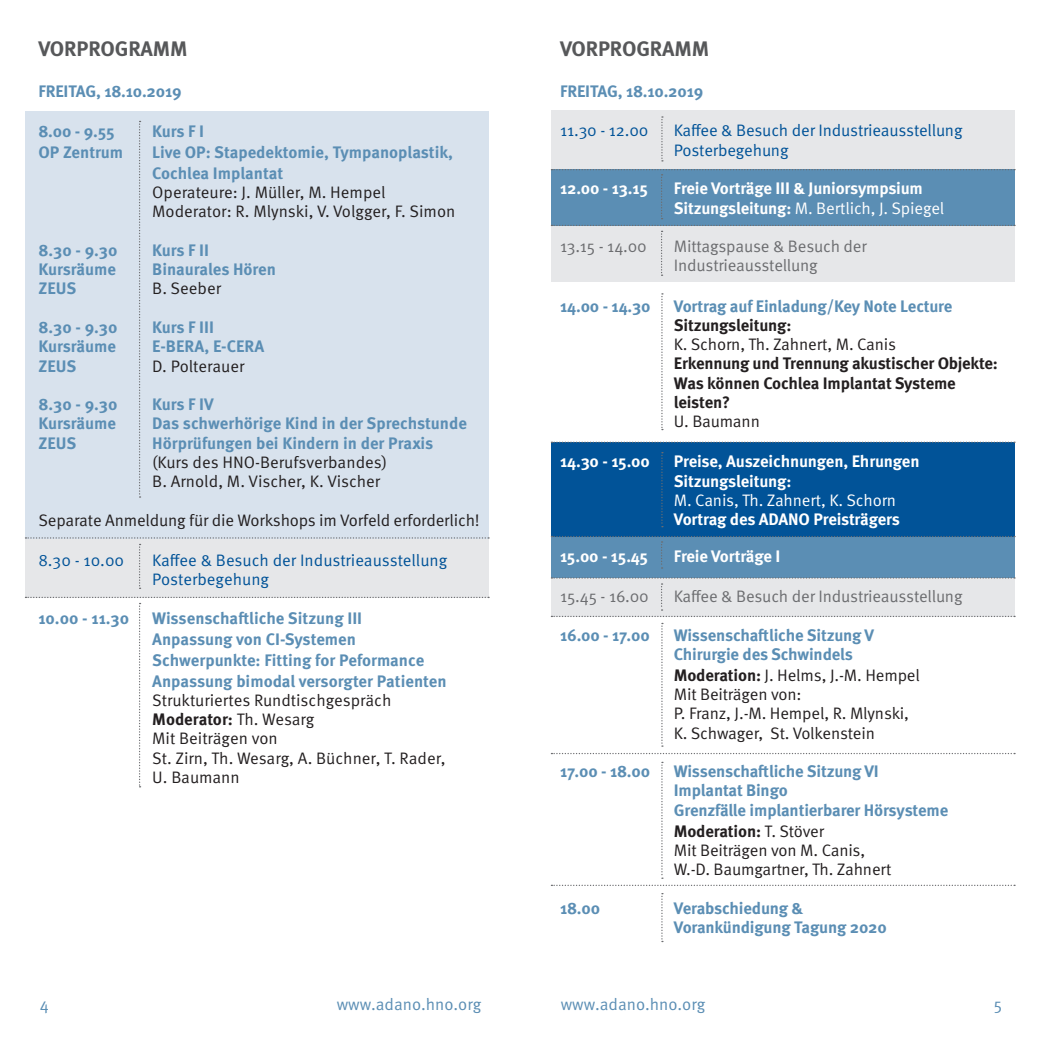
<style>
.page{position:relative;width:1042px;height:1042px;background:#fff}
.page>*{position:absolute;margin:0;border:0;box-sizing:border-box;transform-origin:0 0}
.t1{font:700 21px "Meta OT";letter-spacing:-.01em;color:#57585a}
.t2{font:700 16.62px/21px "Meta OT";letter-spacing:-.01em;color:#5b8eb4}
.t3{font:16.62px/19.2px "Meta OT Norm";letter-spacing:-.01em;color:#231f20}
.t4{font:700 16.62px/19.2px "Meta OT";letter-spacing:-.01em;color:#fff}
.t5{font:700 16.62px/19.2px "Meta OT";letter-spacing:-.015em;color:#231f20}
.t6{font:16.62px/19.2px "Meta OT Norm";letter-spacing:-.01em;color:#015398}
.t7{font:16.62px/19.2px "Meta OT Norm";letter-spacing:-.01em;color:#6c6d70}
.t8{font:16.62px "Meta OT Norm";letter-spacing:-.01em;color:#fff}
.t9{font:16.62px "Meta OT Norm";color:#5b8eb4}
.s1{font-family:"Meta OT Norm";font-weight:400}
.s2{font-family:"Meta OT";font-weight:700}
</style>
<div class="page">
<div style="left:551px;top:442px;width:463px;height:94px;background:#015398"></div>
<div style="left:551px;top:169px;width:463px;height:57px;background:#5b8eb4"></div>
<div style="left:551px;top:227px;width:463px;height:55px;background:#e6e7e9"></div>
<div style="left:551px;top:537px;width:463px;height:40px;background:#5b8eb4"></div>
<div style="left:25px;top:538px;width:464px;height:59px;background:#e6e7e9"></div>
<div style="left:25px;top:111px;width:464px;height:427px;background:#d8e2ed"></div>
<svg style="left:139px;top:544px;width:2px;height:45px"></svg>
<svg style="left:139px;top:121px;width:2px;height:377px"></svg>
<svg style="left:25px;top:537px;width:464px;height:1px"></svg>
<svg style="left:25px;top:597px;width:464px;height:190px"></svg>
<div style="left:551px;top:111px;width:463px;height:58px;background:#e6e7e9"></div>
<svg style="left:661px;top:623px;width:2px;height:124px"></svg>
<svg style="left:661px;top:893px;width:2px;height:49px"></svg>
<svg style="left:661px;top:116px;width:2px;height:45px"></svg>
<svg style="left:661px;top:293px;width:2px;height:137px"></svg>
<svg style="left:661px;top:452px;width:2px;height:75px"></svg>
<svg style="left:551px;top:169px;width:464px;height:50px"></svg>
<svg style="left:551px;top:225px;width:464px;height:51px"></svg>
<svg style="left:551px;top:441px;width:464px;height:2px"></svg>
<svg style="left:551px;top:536px;width:464px;height:32px"></svg>
<svg style="left:551px;top:577px;width:464px;height:40px;background:#e0e2e5"></svg>
<svg style="left:551px;top:753px;width:464px;height:1px"></svg>
<svg style="left:551px;top:762px;width:464px;height:124px"></svg>
<p class="t1" style="left:38px;top:35px;width:150px">VORPROGRAMM</p>
<p class="t2" style="left:38px;top:81px;width:145px">FREITAG, 18.10.2019</p>
<p class="t2" style="left:38px;top:121px;width:78px">8.00 - 9.55</p>
<p class="t2" style="left:152px;top:121px;width:53px">Kurs F I</p>
<p class="t2" style="left:38px;top:142px;width:86px">OP Zentrum</p>
<p class="t2" style="left:152px;top:142px;width:302px">Live OP: Stapedektomie, Tympanoplastik,<br>Cochlea Implantat</p>
<p class="t3" style="left:152px;top:183px;width:305px">Operateure: J. Müller, M. Hempel<br>Moderator: R. Mlynski, V. Volgger, F. Simon</p>
<p class="t2" style="left:38px;top:240px;width:81px">8.30 - 9.30</p>
<p class="t2" style="left:152px;top:240px;width:58px">Kurs F II</p>
<p class="t2" style="left:38px;top:259px;width:79px">Kursräume</p>
<p class="t2" style="left:152px;top:259px;width:125px">Binaurales Hören</p>
<p class="t2" style="left:38px;top:278px;width:39px">ZEUS</p>
<p class="t3" style="left:152px;top:279px;width:70px">B. Seeber</p>
<p class="t2" style="left:38px;top:317px;width:81px">8.30 - 9.30</p>
<p class="t2" style="left:152px;top:317px;width:63px">Kurs F III</p>
<p class="t2" style="left:38px;top:336px;width:79px">Kursräume</p>
<p class="t2" style="left:152px;top:336px;width:114px">E-BERA, E-CERA</p>
<p class="t2" style="left:38px;top:355px;width:39px">ZEUS</p>
<p class="t3" style="left:152px;top:356px;width:94px">D. Polterauer</p>
<p class="t2" style="left:38px;top:394px;width:81px">8.30 - 9.30</p>
<p class="t2" style="left:152px;top:394px;width:63px">Kurs F IV</p>
<p class="t2" style="left:38px;top:413px;width:79px">Kursräume</p>
<p class="t2" style="left:152px;top:413px;width:316px">Das schwerhörige Kind in der Sprechstunde</p>
<p class="t2" style="left:38px;top:432px;width:39px">ZEUS</p>
<p class="t2" style="left:152px;top:432px;width:283px">Hörprüfungen bei Kindern in der Praxis</p>
<p class="t3" style="left:152px;top:452px;width:236px">(Kurs des HNO-Berufsverbandes)<br>B. Arnold, M. Vischer, K. Vischer</p>
<p class="t3" style="left:38px;top:510px;width:443px">Separate Anmeldung für die Workshops im Vorfeld erforderlich!</p>
<p class="t6" style="left:38px;top:550px;width:87px">8.30 - 10.00</p>
<p class="t6" style="left:152px;top:550px;width:296px">Kaffee &amp; Besuch der Industrieausstellung<br>Posterbegehung</p>
<p class="t2" style="left:38px;top:607px;width:92px">10.00 - 11.30</p>
<p class="t2" style="left:152px;top:607px;width:296px">Wissenschaftliche Sitzung III Anpassung von CI-Systemen Schwerpunkte: Fitting for Peformance Anpassung bimodal versorgter Patienten</p>
<p class="t3" style="left:152px;top:690px;width:241px">Strukturiertes Rundtischgespräch</p>
<p class="t5" style="left:152px;top:710px;width:164px">Moderator: <span class="s1">Th. Wesarg</span></p>
<p class="t3" style="left:152px;top:729px;width:295px">Mit Beiträgen von<br>St. Zirn, Th. Wesarg, A. Büchner, T. Rader,<br>U. Baumann</p>
<p class="t1" style="left:560px;top:35px;width:150px">VORPROGRAMM</p>
<p class="t2" style="left:560px;top:81px;width:145px">FREITAG, 18.10.2019</p>
<p class="t6" style="left:560px;top:121px;width:90px">11.30 - 12.00</p>
<p class="t6" style="left:674px;top:121px;width:290px">Kaffee &amp; Besuch der Industrieausstellung<br>Posterbegehung</p>
<p class="t4" style="left:560px;top:179px;width:89px">12.00 - 13.15</p>
<p class="t4" style="left:674px;top:179px;width:250px">Freie Vorträge III &amp; Juniorsympsium</p>
<p class="t8" style="left:674px;top:198px;width:272px"><span class="s2">Sitzungsleitung:</span> M. Bertlich, J. Spiegel</p>
<p class="t7" style="left:560px;top:237px;width:88px">13.15 - 14.00</p>
<p class="t7" style="left:674px;top:237px;width:194px">Mittagspause &amp; Besuch der<br>Industrieausstellung</p>
<p class="t2" style="left:560px;top:295px;width:92px">14.00 - 14.30</p>
<p class="t2" style="left:674px;top:295px;width:280px">Vortrag auf Einladung/Key Note Lecture</p>
<p class="t5" style="left:674px;top:316px;width:119px">Sitzungsleitung:</p>
<p class="t3" style="left:674px;top:335px;width:224px">K. Schorn, Th. Zahnert, M. Canis</p>
<p class="t5" style="left:674px;top:354px;width:326px">Erkennung und Trennung akustischer Objekte:<br>Was können Cochlea Implantat Systeme leisten?</p>
<p class="t3" style="left:674px;top:412px;width:88px">U. Baumann</p>
<p class="t4" style="left:560px;top:452px;width:91px">14.30 - 15.00</p>
<p class="t4" style="left:674px;top:452px;width:247px">Preise, Auszeichnungen, Ehrungen<br>Sitzungsleitung:</p>
<p class="t8" style="left:674px;top:490px;width:224px">M. Canis, Th. Zahnert, K. Schorn</p>
<p class="t4" style="left:674px;top:510px;width:227px">Vortrag des ADANO Preisträgers</p>
<p class="t4" style="left:560px;top:547px;width:90px">15.00 - 15.45</p>
<p class="t4" style="left:674px;top:547px;width:108px">Freie Vorträge I</p>
<p class="t7" style="left:560px;top:587px;width:90px">15.45 - 16.00</p>
<p class="t7" style="left:674px;top:587px;width:290px">Kaffee &amp; Besuch der Industrieausstellung</p>
<p class="t2" style="left:560px;top:624px;width:91px">16.00 - 17.00</p>
<p class="t2" style="left:674px;top:625px;width:202px;line-height:19.2px">Wissenschaftliche Sitzung V<br>Chirurgie des Schwindels</p>
<p class="t3" style="left:674px;top:666px;width:248px"><span class="s2">Moderation:</span> J. Helms, J.-M. Hempel<br>Mit Beiträgen von:<br>P. Franz, J.-M. Hempel, R. Mlynski,<br>K. Schwager, St. Volkenstein</p>
<p class="t2" style="left:560px;top:761px;width:92px">17.00 - 18.00</p>
<p class="t2" style="left:674px;top:762px;width:276px;line-height:19.2px">Wissenschaftliche Sitzung VI<br>Implantat Bingo<br>Grenzfälle implantierbarer Hörsysteme</p>
<p class="t5" style="left:674px;top:821px;width:152px">Moderation: <span class="s1">T. Stöver</span></p>
<p class="t3" style="left:674px;top:841px;width:219px">Mit Beiträgen von M. Canis,<br>W.-D. Baumgartner, Th. Zahnert</p>
<p class="t2" style="left:560px;top:897px;width:42px">18.00</p>
<p class="t2" style="left:674px;top:898px;width:215px;line-height:19.2px">Verabschiedung &amp;<br>Vorankündigung Tagung 2020</p>
<p class="t9" style="left:40px;top:994px;width:11px">4</p>
<p class="t9" style="left:337px;top:994px;width:146px">www.adano.hno.org</p>
<p class="t9" style="left:561px;top:994px;width:146px">www.adano.hno.org</p>
<p class="t9" style="left:994px;top:994px;width:10px">5</p>
</div>
